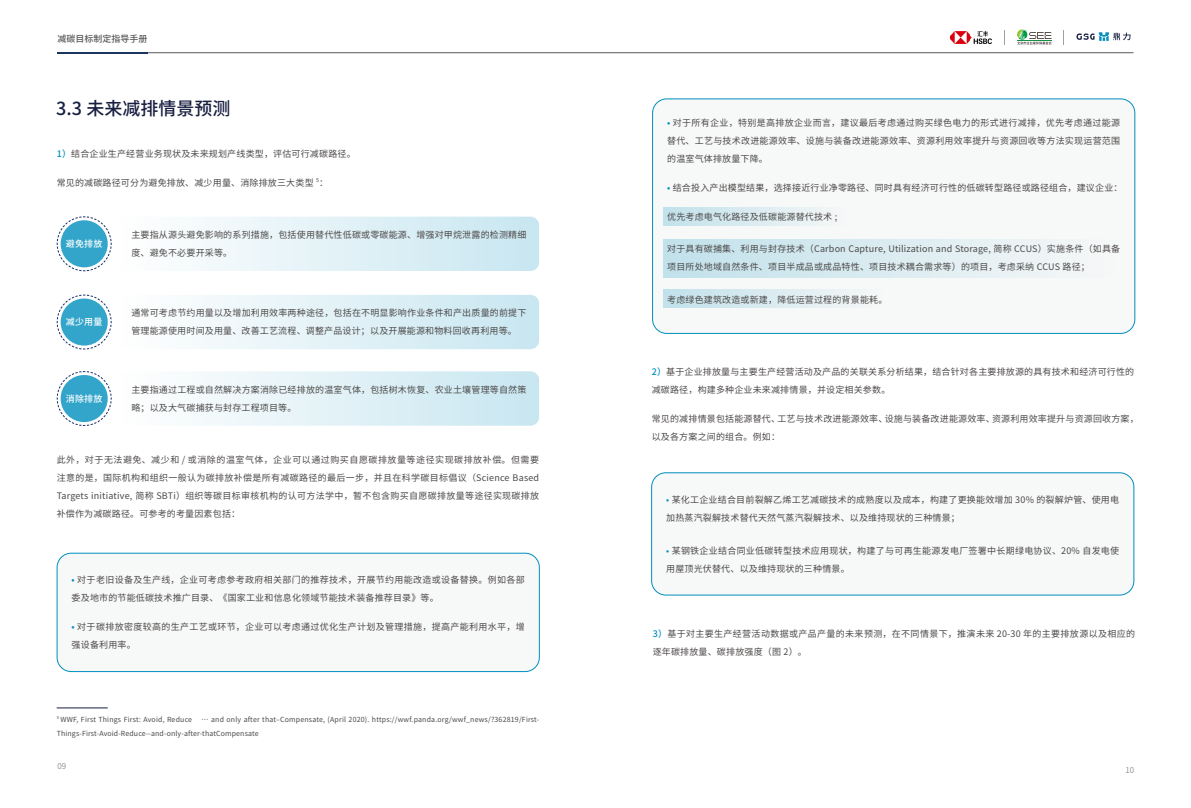
<style>
.page{position:relative;width:1191px;height:808px;background:#fff}
.page>*{position:absolute;margin:0;border:0;box-sizing:border-box;transform-origin:0 0}
.t1{font:500 18px "Source Han Sans CN";color:#171e40}
.t2{font:9px/18px "Source Han Sans CN";letter-spacing:.02em;color:#4c4948}
.t3{font:9px/18px "Source Han Sans CN";letter-spacing:.04em;color:#4c4948}
.t4{font:500 9px "Source Han Sans CN";letter-spacing:.02em;color:#fff}
.t5{font:500 9px "Source Han Sans CN";color:#595757}
.t6{font:8px "Source Han Sans CN";color:#898989}
.t7{font:7px/14px "Source Han Sans CN";letter-spacing:.025em;color:#4c4948}
.t8{font:5.2px "Source Han Sans CN";color:#4c4948}
.t9{font:4.1px "Source Han Sans CN";color:#4c4948}
.s1{font-weight:500;color:#008fbe}
.s2{color:#008fbe}
</style>
<div class="page">
<hr style="left:63px;top:52px;width:1070px;height:1px;background:#595757">
<hr style="left:57px;top:52px;width:91px;height:1px;background:#1a365e">
<svg style="left:1017px;top:29px;width:34px;height:16px"></svg>
<svg style="left:1063px;top:30px;width:1px;height:15px"></svg>
<svg style="left:1004px;top:30px;width:1px;height:15px"></svg>
<img style="left:950px;top:32px;width:41px;height:11px">
<img style="left:1076px;top:32px;width:55px;height:9px">
<div style="left:652px;top:99px;width:482px;height:234px;background:#f7f8f8;border-radius:14px"></div>
<div style="left:652px;top:99px;width:483px;height:235px;border:1px solid #008fbe;border-radius:14px"></div>
<div style="left:57px;top:553px;width:482px;height:118px;background:#f7f8f8;border-radius:14px"></div>
<div style="left:57px;top:553px;width:483px;height:119px;border:1px solid #008fbe;border-radius:14px"></div>
<div style="left:651px;top:473px;width:482px;height:122px;background:#f7f8f8;border-radius:14px"></div>
<div style="left:651px;top:472px;width:483px;height:123px;border:1px solid #008fbe;border-radius:14px"></div>
<div style="left:663px;top:207px;width:187px;height:19px;background:linear-gradient(to right,#c1e1eb,#f7f8f8)"></div>
<div style="left:663px;top:289px;width:224px;height:19px;background:linear-gradient(to right,#c1e1eb,#f7f8f8)"></div>
<div style="left:663px;top:240px;width:461px;height:38px;background:linear-gradient(to right,#c1e1eb,#f7f8f8)"></div>
<div style="left:111px;top:217px;width:428px;height:54px;background:linear-gradient(to right,#fff,#c8e6f1);border-radius:9px"></div>
<div style="left:111px;top:295px;width:428px;height:54px;background:linear-gradient(to right,#fff,#c8e6f1);border-radius:9px"></div>
<div style="left:111px;top:371px;width:428px;height:55px;background:linear-gradient(to right,#fff,#c8e6f1);border-radius:9px"></div>
<svg style="left:56px;top:216px;width:56px;height:55px"></svg>
<svg style="left:56px;top:294px;width:56px;height:56px"></svg>
<svg style="left:56px;top:371px;width:56px;height:55px"></svg>
<hr style="left:57px;top:708px;width:50px;height:1px;background:#171e40">
<p class="t5" style="left:58px;top:34px;width:92px">减碳目标制定指导手册</p>
<h1 class="t1" style="left:56px;top:98px;width:176px">3.3 未来减排情景预测</h1>
<p class="t2" style="left:57px;top:145px;width:300px"><span class="s1">1）</span>结合企业生产经营业务现状及未来规划产线类型，评估可行减碳路径。</p>
<p class="t2" style="left:57px;top:174px;width:258px">常见的减碳路径可分为避免排放、减少用量、消除排放三大类型</p>
<p class="t8" style="left:316px;top:177px;width:4px">5</p>
<p class="t2" style="left:319px;top:174px;width:10px">：</p>
<p class="t4" style="left:66px;top:239px;width:38px">避免排放</p>
<p class="t4" style="left:66px;top:317px;width:38px">减少用量</p>
<p class="t4" style="left:66px;top:394px;width:38px">消除排放</p>
<p class="t2" style="left:131px;top:226px;width:396px">主要指从源头避免影响的系列措施，包括使用替代性低碳或零碳能源、增强对甲烷泄露的检测精细度、避免不必要开采等。</p>
<p class="t2" style="left:131px;top:304px;width:396px">通常可考虑节约用量以及增加利用效率两种途径，包括在不明显影响作业条件和产出质量的前提下管理能源使用时间及用量、改善工艺流程、调整产品设计；以及开展能源和物料回收再利用等。</p>
<p class="t2" style="left:131px;top:381px;width:396px">主要指通过工程或自然解决方案消除已经排放的温室气体，包括树木恢复、农业土壤管理等自然策略；以及大气碳捕获与封存工程项目等。</p>
<p class="t2" style="left:57px;top:451px;width:484px;text-align:justify">此外，对于无法避免、减少和 / 或消除的温室气体，企业可以通过购买自愿碳排放量等途径实现碳排放补偿。但需要注意的是，国际机构和组织一般认为碳排放补偿是所有减碳路径的最后一步，并且在科学碳目标倡议（Science Based Targets initiative, 简称 SBTi）组织等碳目标审核机构的认可方法学中，暂不包含购买自愿碳排放量等途径实现碳排放补偿作为减碳路径。可参考的考量因素包括：</p>
<p class="t2" style="left:72px;top:571px;width:454px"><span class="s1">•</span> 对于老旧设备及生产线，企业可考虑参考政府相关部门的推荐技术，开展节约用能改造或设备替换。例如各部委及地市的节能低碳技术推广目录、《国家工业和信息化领域节能技术装备推荐目录》等。</p>
<p class="t2" style="left:72px;top:618px;width:454px"><span class="s1">•</span> 对于碳排放密度较高的生产工艺或环节，企业可以考虑通过优化生产计划及管理措施，提高产能利用水平，增强设备利用率。</p>
<p class="t9" style="left:57px;top:715px;width:4px">5</p>
<p class="t7" style="left:60px;top:713px;width:133px">WWF, First Things First: Avoid, Reduce</p>
<p class="t7" style="left:57px;top:713px;width:484px;text-indent:145px">… and only after that–Compensate, (April 2020). https://wwf.panda.org/wwf_news/?362819/First-<br>Things-First-Avoid-Reduce--and-only-after-thatCompensate</p>
<p class="t6" style="left:58px;top:761px;width:10px">09</p>
<p class="t2" style="left:667px;top:113px;width:454px;text-align:justify"><span class="s1">•</span> 对于所有企业，特别是高排放企业而言，建议最后考虑通过购买绿色电力的形式进行减排，优先考虑通过能源替代、工艺与技术改进能源效率、设施与装备改进能源效率、资源利用效率提升与资源回收等方法实现运营范围的温室气体排放量下降。</p>
<p class="t2" style="left:667px;top:179px;width:457px"><span class="s1">•</span> 结合投入产出模型结果，选择接近行业净零路径、同时具有经济可行性的低碳转型路径或路径组合，建议企业：</p>
<p class="t2" style="left:667px;top:208px;width:171px">优先考虑电气化路径及低碳能源替代技术 ;</p>
<p class="t2" style="left:667px;top:240px;width:454px">对于具有碳捕集、利用与封存技术（Carbon Capture, Utilization and Storage, 简称 CCUS）实施条件（如具备项目所处地域自然条件、项目半成品或成品特性、项目技术耦合需求等）的项目，考虑采纳 CCUS 路径；</p>
<p class="t2" style="left:667px;top:290px;width:222px">考虑绿色建筑改造或新建，降低运营过程的背景能耗。</p>
<p class="t2" style="left:652px;top:363px;width:484px"><span class="s1">2）</span>基于企业排放量与主要生产经营活动及产品的关联关系分析结果，结合针对各主要排放源的具有技术和经济可行性的减碳路径，构建多种企业未来减排情景，并设定相关参数。</p>
<p class="t2" style="left:652px;top:410px;width:488px">常见的减排情景包括能源替代、工艺与技术改进能源效率、设施与装备改进能源效率、资源利用效率提升与资源回收方案，以及各方案之间的组合。例如：</p>
<p class="t2" style="left:666px;top:491px;width:454px"><span class="s2">•</span> 某化工企业结合目前裂解乙烯工艺减碳技术的成熟度以及成本，构建了更换能效增加 30% 的裂解炉管、使用电加热蒸汽裂解技术替代天然气蒸汽裂解技术、以及维持现状的三种情景；</p>
<p class="t2" style="left:666px;top:542px;width:454px"><span class="s2">•</span> 某钢铁企业结合同业低碳转型技术应用现状，构建了与可再生能源发电厂签署中长期绿电协议、20% 自发电使用屋顶光伏替代、以及维持现状的三种情景。</p>
<p class="t3" style="left:652px;top:625px;width:484px"><span class="s1">3）</span>基于对主要生产经营活动数据或产品产量的未来预测，在不同情景下，推演未来 20-30 年的主要排放源以及相应的逐年碳排放量、碳排放强度（图 2）。</p>
<p class="t6" style="left:1125px;top:766px;width:10px">10</p>
</div>
